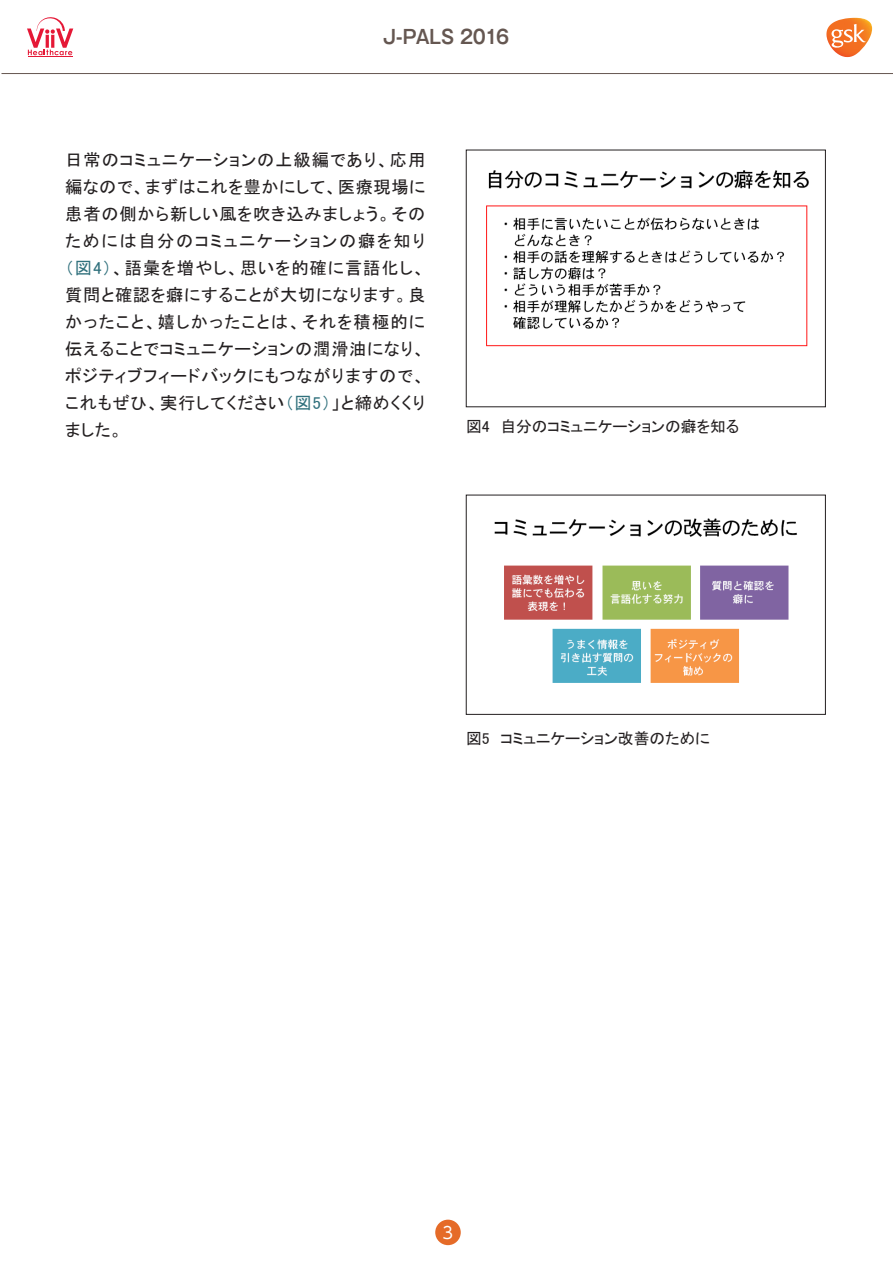
<style>
.page{position:relative;width:893px;height:1263px;background:#fff}
.page>*{position:absolute;margin:0;border:0;box-sizing:border-box;transform-origin:0 0}
.t1{font:700 19.2px "Gothic MB101 Pro De";letter-spacing:-.045em;color:#655751;scale:.9 1}
.t2{font:17.25px/27px "MS P Gothic";letter-spacing:.055em;color:#231f20;text-align:justify}
.t3{font:16.5px "UD Shin Go Pro";color:#fff}
.t4{font:15.75px "MS P Gothic";color:#231f20}
.s1{color:#31717d}
</style>
<div class="page">
<svg style="left:27px;top:17px;width:46px;height:38px"></svg>
<hr style="left:28px;top:57px;width:44px;height:1px;background:#e51836">
<hr style="left:2px;top:73px;width:891px;height:1px;background:#655751">
<img style="left:826px;top:18px;width:29px;height:39px">
<svg style="left:831px;top:24px;width:35px;height:24px"></svg>
<div style="left:435px;top:1220px;width:26px;height:25px;background:#e56b28;border-radius:50%"></div>
<img style="left:486px;top:170px;width:323px;height:177px">
<div style="left:466px;top:150px;width:360px;height:257px;border:1px solid #231f20"></div>
<img style="left:494px;top:518px;width:303px;height:165px">
<div style="left:466px;top:495px;width:360px;height:220px;border:1px solid #231f20"></div>
<p class="t1" style="left:383px;top:20px;width:142px">J-PALS 2016</p>
<p class="t2" style="left:65px;top:147px;width:362px">日常のコミュニケーションの上級編であり、応用編なので、まずはこれを豊かにして、医療現場に患者の側から新しい風を吹き込みましょう。そのためには自分のコミュニケーションの癖を知り<span class="s1">（図4）</span>、語彙を増やし、思いを的確に言語化し、質問と確認を癖にすることが大切になります。良かったこと、嬉しかったことは、それを積極的に伝えることでコミュニケーションの潤滑油になり、ポジティブフィードバックにもつながりますので、これもぜひ、実行してください<span class="s1">（図5）</span>」と締めくくりました。</p>
<p class="t4" style="left:466px;top:418px;width:275px">図4　自分のコミュニケーションの癖を知る</p>
<p class="t4" style="left:466px;top:730px;width:245px">図5　コミュニケーション改善のために</p>
<p class="t3" style="left:443px;top:1220px;width:12px">3</p>
</div>
